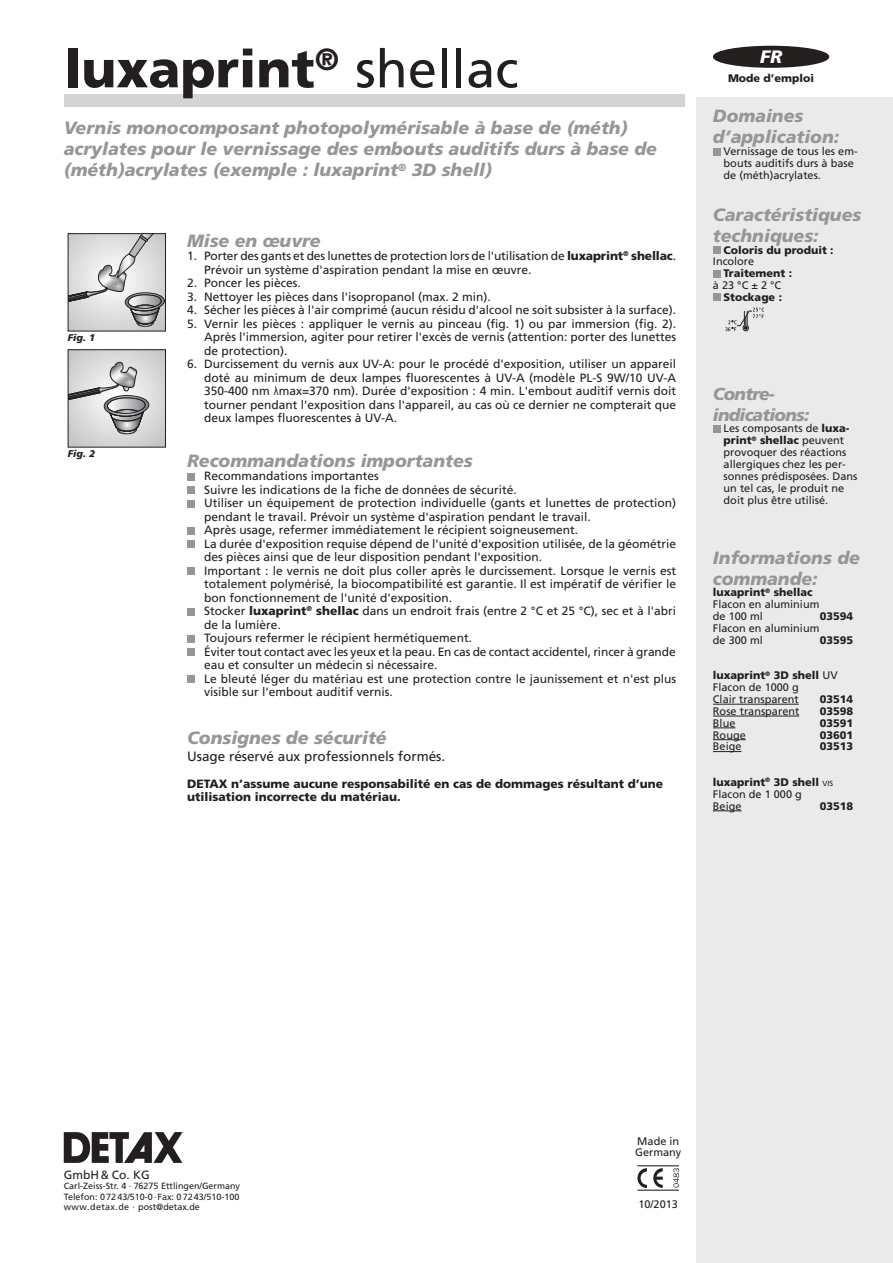
<style>
.page{position:relative;width:893px;height:1263px;background:#fff}
.page>*{position:absolute;margin:0;border:0;box-sizing:border-box;transform-origin:0 0}
.t1{font:900 52.5px "Frutiger";color:#241f1f}
.t2{font:italic 900 18px "Frutiger";color:#fff}
.t3{font:italic 900 17.7px/21px "Frutiger";color:#969698}
.t4{font:italic 900 17.25px/21px "Frutiger";letter-spacing:-.04em;color:#969698}
.t5{font:13.5px "Frutiger";color:#241f1f}
.t6{font:12px/13.5px "Frutiger";color:#241f1f}
.t7{font:900 12px/13.5px "Frutiger";color:#241f1f}
.t8{font:10.95px/11.9px "Frutiger";color:#241f1f}
.t9{font:900 10.95px "Frutiger";color:#241f1f}
.t10{font:italic 900 9.75px "Frutiger";color:#241f1f}
.t11{font:9px/10.5px "Frutiger";color:#241f1f;text-align:justify}
.s1{font-weight:400}
.s2{font-weight:900}
.s3{font-family:"Arial Narrow"}
.s4{font-size:7.5px}
</style>
<div class="page">
<div style="left:696px;top:97px;width:197px;height:1166px;background:#ebeaea"></div>
<div style="left:714px;top:46px;width:114px;height:21px;background:#241f1f;border-radius:50%"></div>
<div style="left:713px;top:46px;width:116px;height:22px;border:2px solid #241f1f;border-radius:50%"></div>
<div style="left:64px;top:94px;width:621px;height:13px;background:#d5d4d5"></div>
<div style="left:187px;top:473px;width:7px;height:7px;background:#969698"></div>
<div style="left:187px;top:487px;width:7px;height:7px;background:#969698"></div>
<div style="left:187px;top:500px;width:7px;height:7px;background:#969698"></div>
<div style="left:187px;top:527px;width:7px;height:7px;background:#969698"></div>
<div style="left:187px;top:541px;width:7px;height:7px;background:#969698"></div>
<div style="left:187px;top:568px;width:7px;height:7px;background:#969698"></div>
<div style="left:187px;top:608px;width:7px;height:7px;background:#969698"></div>
<div style="left:187px;top:635px;width:7px;height:7px;background:#969698"></div>
<div style="left:187px;top:649px;width:7px;height:7px;background:#969698"></div>
<div style="left:187px;top:676px;width:7px;height:7px;background:#969698"></div>
<hr style="left:713px;top:704px;width:86px;height:1px;background:#241f1f">
<hr style="left:713px;top:716px;width:86px;height:1px;background:#241f1f">
<svg style="left:713px;top:728px;width:22px;height:1px"></svg>
<hr style="left:713px;top:739px;width:33px;height:1px;background:#241f1f">
<svg style="left:713px;top:751px;width:29px;height:1px"></svg>
<svg style="left:713px;top:810px;width:29px;height:1px"></svg>
<div style="left:713px;top:148px;width:7px;height:7px;background:#969698"></div>
<div style="left:713px;top:246px;width:7px;height:8px;background:#969698"></div>
<div style="left:713px;top:270px;width:7px;height:7px;background:#969698"></div>
<div style="left:713px;top:294px;width:7px;height:7px;background:#969698"></div>
<div style="left:713px;top:425px;width:7px;height:7px;background:#969698"></div>
<svg style="left:64px;top:1132px;width:119px;height:31px"></svg>
<svg style="left:637px;top:1168px;width:10px;height:20px"></svg>
<svg style="left:653px;top:1168px;width:10px;height:20px"></svg>
<hr style="left:637px;top:1165px;width:42px;height:1px;background:#241f1f">
<hr style="left:637px;top:1190px;width:42px;height:1px;background:#241f1f">
<svg style="left:673px;top:1168px;width:6px;height:19px"></svg>
<svg style="left:725px;top:308px;width:39px;height:23px"></svg>
<svg style="left:70px;top:235px;width:94px;height:94px;background:#cac9ca"></svg>
<div style="left:68px;top:233px;width:98px;height:98px;border:1px solid #241f1f"></div>
<svg style="left:70px;top:351px;width:94px;height:94px;background:#c7c6c6"></svg>
<div style="left:68px;top:349px;width:98px;height:98px;border:1px solid #241f1f"></div>
<h1 class="t1" style="left:64px;top:48px;width:456px">luxaprint<sup>®</sup> <span class="s1">shellac</span></h1>
<h3 class="t3" style="left:64px;top:119px;width:595px">Vernis monocomposant photopolymérisable à base de (méth) acrylates pour le vernissage des embouts auditifs durs à base de (méth)acrylates (exemple : luxaprint<sup>®</sup> 3D shell)</h3>
<p class="t10" style="left:68px;top:333px;width:29px">Fig. 1</p>
<p class="t10" style="left:68px;top:450px;width:29px">Fig. 2</p>
<h3 class="t3" style="left:187px;top:231px;width:135px">Mise en œuvre</h3>
<p class="t6" style="left:204px;top:250px;width:473px;text-indent:-17px">1. Porter des gants et des lunettes de protection lors de l'utilisation de <span class="s2">luxaprint</span><sup>®</sup> <span class="s2">shellac</span>.<br>Prévoir un système d'aspiration pendant la mise en œuvre.</p>
<p class="t6" style="left:187px;top:277px;width:115px">2. Poncer les pièces.</p>
<p class="t6" style="left:187px;top:291px;width:305px">3. Nettoyer les pièces dans l'isopropanol (max. 2 min).</p>
<p class="t6" style="left:187px;top:304px;width:490px">4. Sécher les pièces à l'air comprimé (aucun résidu d'alcool ne soit subsister à la surface).</p>
<p class="t6" style="left:204px;top:318px;width:473px;text-align:justify;text-indent:-17px">5. Vernir les pièces : appliquer le vernis au pinceau (fig. 1) ou par immersion (fig. 2).<br>Après l'immersion, agiter pour retirer l'excès de vernis (attention: porter des lunettes de protection).</p>
<p class="t6" style="left:204px;top:358px;width:474px;text-align:justify;text-indent:-17px">6. Durcissement du vernis aux UV-A: pour le procédé d'exposition, utiliser un appareil doté au minimum de deux lampes fluorescentes à UV-A (modèle PL-S 9W/10 UV-A 350-400 nm <span class="s3">λ</span>max=370 nm). Durée d'exposition : 4 min. L'embout auditif vernis doit tourner pendant l'exposition dans l'appareil, au cas où ce dernier ne compterait que deux lampes fluorescentes à UV-A.</p>
<h3 class="t3" style="left:187px;top:452px;width:287px">Recommandations importantes</h3>
<p class="t6" style="left:204px;top:470px;width:474px">Recommandations importantes<br>Suivre les indications de la fiche de données de sécurité.<br>Utiliser un équipement de protection individuelle (gants et lunettes de protection) pendant le travail. Prévoir un système d'aspiration pendant le travail.<br>Après usage, refermer immédiatement le récipient soigneusement.<br>La durée d'exposition requise dépend de l'unité d'exposition utilisée, de la géométrie des pièces ainsi que de leur disposition pendant l'exposition.<br>Important : le vernis ne doit plus coller après le durcissement. Lorsque le vernis est totalement polymérisé, la biocompatibilité est garantie. Il est impératif de vérifier le bon fonctionnement de l'unité d'exposition.<br>Stocker <span class="s2">luxaprint</span><sup>®</sup> <span class="s2">shellac</span> dans un endroit frais (entre 2 °C et 25 °C), sec et à l'abri de la lumière.<br>Toujours refermer le récipient hermétiquement.<br>Éviter tout contact avec les yeux et la peau. En cas de contact accidentel, rincer à grande eau et consulter un médecin si nécessaire.<br>Le bleuté léger du matériau est une protection contre le jaunissement et n'est plus visible sur l'embout auditif vernis.</p>
<h3 class="t3" style="left:187px;top:729px;width:201px">Consignes de sécurité</h3>
<p class="t5" style="left:187px;top:750px;width:260px">Usage réservé aux professionnels formés.</p>
<p class="t7" style="left:187px;top:778px;width:478px">DETAX n’assume aucune responsabilité en cas de dommages résultant d’une utilisation incorrecte du matériau.</p>
<h2 class="t2" style="left:760px;top:50px;width:24px">FR</h2>
<p class="t9" style="left:728px;top:73px;width:88px">Mode d’emploi</p>
<h3 class="t3" style="left:713px;top:107px;width:128px">Domaines d’application:</h3>
<p class="t8" style="left:724px;top:146px;width:136px">Vernissage de tous les em&shy;bouts auditifs durs à base de (méth)acrylates.</p>
<h3 class="t3" style="left:713px;top:205px;width:150px">Caractéristiques techniques:</h3>
<p class="t9" style="left:724px;top:245px;width:112px">Coloris du produit :</p>
<p class="t8" style="left:713px;top:257px;width:43px">Incolore</p>
<p class="t9" style="left:724px;top:269px;width:70px">Traitement :</p>
<p class="t8" style="left:713px;top:280px;width:70px">à 23 °C ± 2 °C</p>
<p class="t9" style="left:724px;top:293px;width:60px">Stockage :</p>
<h3 class="t4" style="left:713px;top:384px;width:98px">Contre&shy;indications:</h3>
<p class="t8" style="left:724px;top:424px;width:135px">Les composants de <span class="s2">luxa&shy;print</span><sup>®</sup> <span class="s2">shellac</span> peuvent provoquer des réactions allergiques chez les per&shy;sonnes prédisposées. Dans un tel cas, le produit ne doit plus être utilisé.</p>
<h3 class="t3" style="left:713px;top:549px;width:148px">Informations de commande:</h3>
<p class="t8" style="left:713px;top:587px;width:108px"><span class="s2">luxaprint</span><sup>®</sup> <span class="s2">shellac<br></span>Flacon en aluminium de 100 ml</p>
<p class="t9" style="left:820px;top:612px;width:35px">03594</p>
<p class="t8" style="left:713px;top:623px;width:108px">Flacon en aluminium de 300 ml</p>
<p class="t9" style="left:820px;top:636px;width:35px">03595</p>
<p class="t8" style="left:713px;top:670px;width:126px"><span class="s2">luxaprint</span><sup>®</sup> <span class="s2">3D shell</span> UV<br>Flacon de 1000 g<br>Clair transparent</p>
<p class="t9" style="left:820px;top:695px;width:35px">03514</p>
<p class="t8" style="left:713px;top:706px;width:88px">Rose transparent</p>
<p class="t9" style="left:820px;top:707px;width:35px">03598</p>
<p class="t8" style="left:713px;top:718px;width:24px">Blue</p>
<p class="t9" style="left:820px;top:718px;width:35px">03591</p>
<p class="t8" style="left:713px;top:730px;width:34px">Rouge</p>
<p class="t9" style="left:820px;top:730px;width:35px">03601</p>
<p class="t8" style="left:713px;top:742px;width:30px">Beige</p>
<p class="t9" style="left:820px;top:742px;width:35px">03513</p>
<p class="t8" style="left:713px;top:777px;width:122px"><span class="s2">luxaprint</span><sup>®</sup> <span class="s2">3D shell</span> <span class="s4">VIS<br></span>Flacon de 1 000 g<br>Beige</p>
<p class="t9" style="left:820px;top:801px;width:35px">03518</p>
<p class="t6" style="left:64px;top:1168px;width:87px">GmbH &amp; Co. KG</p>
<p class="t11" style="left:64px;top:1181px;width:178px">Carl-Zeiss-Str. 4 · 76275 Ettlingen/Germany Telefon: 0 72 43/510-0 · Fax: 0 72 43/510-100 www.detax.de · post@detax.de</p>
<p class="t8" style="left:635px;top:1136px;width:48px">Made in<br>Germany</p>
<p class="t8" style="left:638px;top:1199px;width:41px">10/2013</p>
</div>
